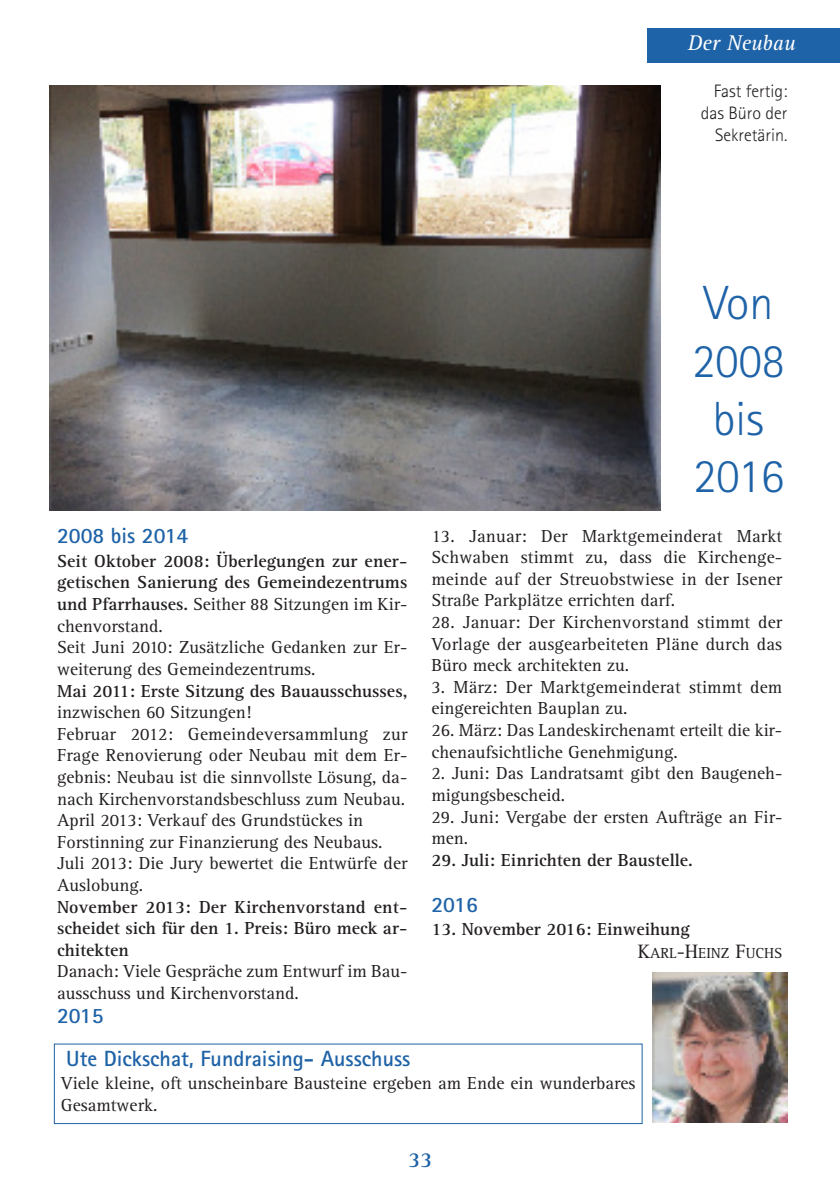
<style>
.page{position:relative;width:840px;height:1191px;background:#fff}
.page>*{position:absolute;margin:0;border:0;box-sizing:border-box;transform-origin:0 0}
.t1{font:300 48px/57.6px "Rotis Sans Serif Std";color:#1e62a7;text-align:center}
.t2{font:700 22px "Rotis Sans Serif Std";color:#1e62a7}
.t3{font:italic 22px "Rotis Serif Std";color:#fff}
.t4{font:700 22px "Rotis Serif Std";color:#1e62a7}
.t5{font:18px/21.6px "Rotis Serif Std";color:#231f20}
.t6{font:700 18px/21.6px "Rotis Serif Std";color:#231f20;text-align:justify}
.t7{font:300 18px/21.6px "Rotis Sans Serif Std";color:#231f20;text-align:right}
.t8{font:15px "Rotis Serif Std";color:#231f20}
.s1{font-weight:700}
.s2{font-size:20px}
</style>
<div class="page">
<img style="left:50px;top:85px;width:609px;height:425px">
<div style="left:646px;top:28px;width:193px;height:34px;background:#1e62a7"></div>
<img style="left:652px;top:972px;width:134px;height:151px">
<div style="left:54px;top:1043px;width:588px;height:81px;border:1px solid #1e62a7"></div>
<p class="t3" style="left:687px;top:35px;width:109px">Der Neubau</p>
<p class="t7" style="left:700px;top:82px;width:88px">Fast fertig: das Büro der<br>Sekretärin.</p>
<p class="t2" style="left:57px;top:528px;width:133px">2008 bis 2014</p>
<p class="t5" style="left:57px;top:552px;width:351px"><span class="s1">Seit Oktober 2008: Überlegungen zur ener&shy;getischen Sanierung des Gemeindezentrums und Pfarrhauses.</span> Seither 88 Sitzungen im Kir&shy;chenvorstand.<br>Seit Juni 2010: Zusätzliche Gedanken zur Er&shy;weiterung des Gemeindezentrums.</p>
<p class="t6" style="left:57px;top:681px;width:351px">Mai 2011: Erste Sitzung des Bauausschusses,</p>
<p class="t5" style="left:57px;top:703px;width:351px">inzwischen 60 Sitzungen!<br>Februar 2012: Gemeindeversammlung zur Frage Renovierung oder Neubau mit dem Er&shy;gebnis: Neubau ist die sinnvollste Lösung, da&shy;nach Kirchenvorstandsbeschluss zum Neubau.<br>April 2013: Verkauf des Grundstückes in Forstinning zur Finanzierung des Neubaus.<br>Juli 2013: Die Jury bewertet die Entwürfe der Auslobung.</p>
<p class="t6" style="left:57px;top:897px;width:351px">November 2013: Der Kirchenvorstand ent&shy;scheidet sich für den 1. Preis: Büro meck ar&shy;chitekten</p>
<p class="t5" style="left:57px;top:962px;width:351px">Danach: Viele Gespräche zum Entwurf im Bau&shy;ausschuss und Kirchenvorstand.</p>
<p class="t2" style="left:57px;top:1008px;width:48px">2015</p>
<h1 class="t1" style="left:692px;top:279px;width:94px">Von<br>2008 bis<br>2016</h1>
<p class="t5" style="left:431px;top:527px;width:352px;text-align:justify">13. Januar: Der Marktgemeinderat Markt Schwaben stimmt zu, dass die Kirchenge&shy;meinde auf der Streuobstwiese in der Isener Straße Parkplätze errichten darf.</p>
<p class="t5" style="left:431px;top:613px;width:352px;text-align:justify">28. Januar: Der Kirchenvorstand stimmt der Vorlage der ausgearbeiteten Pläne durch das Büro meck architekten zu.</p>
<p class="t5" style="left:431px;top:678px;width:352px">3. März: Der Marktgemeinderat stimmt dem eingereichten Bauplan zu.</p>
<p class="t5" style="left:431px;top:721px;width:352px">26. März: Das Landeskirchenamt erteilt die kir&shy;chenaufsichtliche Genehmigung.</p>
<p class="t5" style="left:431px;top:764px;width:352px">2. Juni: Das Landratsamt gibt den Baugeneh&shy;migungsbescheid.</p>
<p class="t5" style="left:431px;top:807px;width:352px">29. Juni: Vergabe der ersten Aufträge an Fir&shy;men.</p>
<p class="t6" style="left:431px;top:851px;width:262px">29. Juli: Einrichten der Baustelle.</p>
<p class="t2" style="left:431px;top:896px;width:48px">2016</p>
<p class="t6" style="left:431px;top:920px;width:260px">13. November 2016: Einweihung</p>
<p class="t8" style="left:637px;top:948px;width:146px"><span class="s2">K</span>ARL<span class="s2">-H</span>EINZ <span class="s2">F</span>UCHS</p>
<p class="t2" style="left:66px;top:1050px;width:345px">Ute Dickschat, Fundraising- Ausschuss</p>
<p class="t5" style="left:61px;top:1074px;width:576px">Viele kleine, oft unscheinbare Bausteine ergeben am Ende ein wunderbares<br>Gesamtwerk.</p>
<p class="t4" style="left:408px;top:1152px;width:26px">33</p>
</div>
